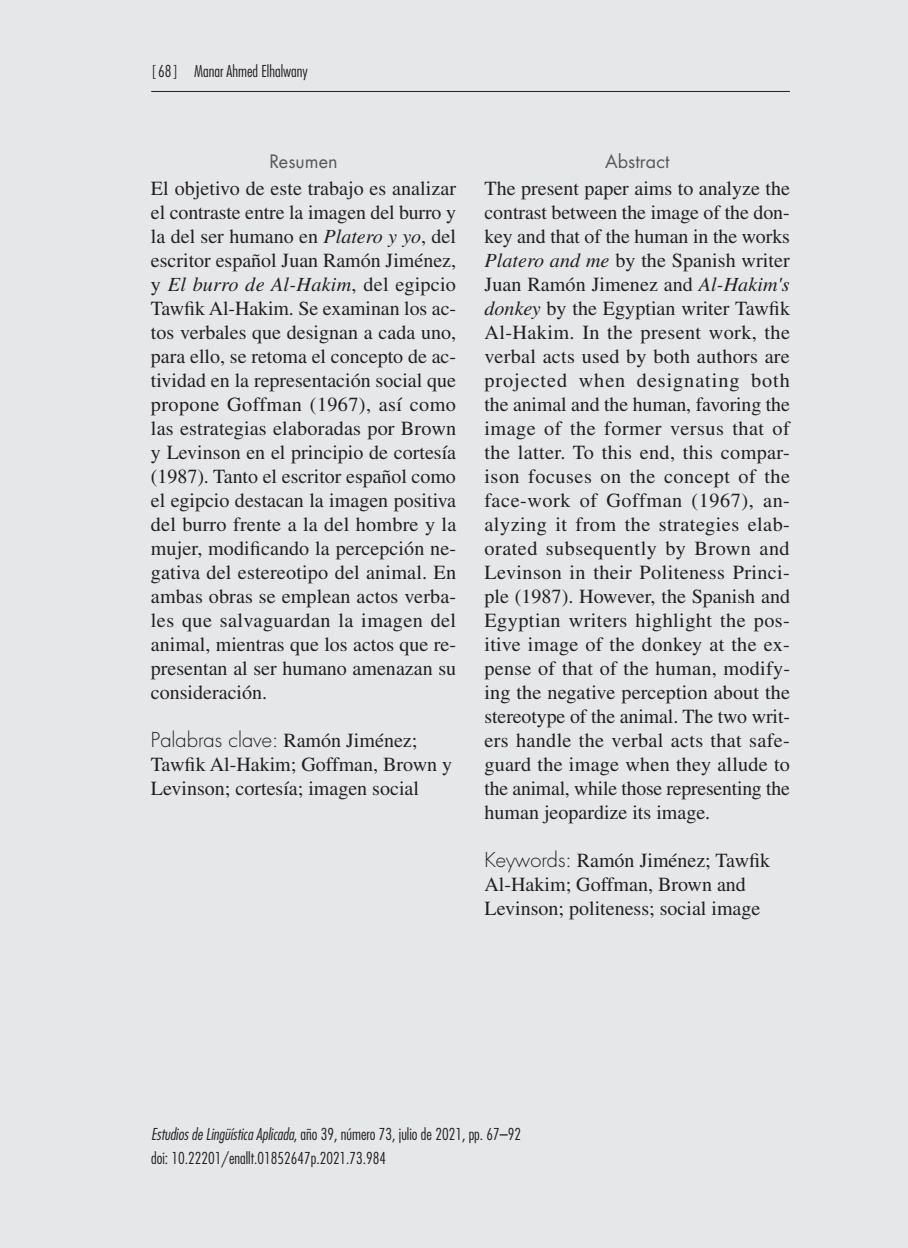
<style>
.page{position:relative;width:908px;height:1248px;background:#fff}
.page>*{position:absolute;margin:0;border:0;box-sizing:border-box;transform-origin:0 0}
.t1{font:20px/24px "Times LT Std";color:#231f20;text-align:justify}
.t2{font:300 20px "Futura Std";color:#231f20}
.t3{font:18px "Futura Std";letter-spacing:.005em;color:#57585a}
.t4{font:300 condensed 16px/24.6px "Futura Std";color:#231f20}
.s1{font-style:italic}
.s2{font-family:"Times LT Std";font-weight:400}
.s3{font-family:"Futura Std";font-weight:300}
</style>
<div class="page">
<div style="left:0;top:0;width:907px;height:1247px;background:#e6e7e9"></div>
<hr style="left:151px;top:91px;width:638px;height:1px;background:#231f20">
<p class="t4" style="left:151px;top:59px;width:158px">[ 68 ] Manar Ahmed Elhalwany</p>
<p class="t3" style="left:269px;top:150px;width:70px">Resumen</p>
<p class="t1" style="left:151px;top:176px;width:307px">El objetivo de este trabajo es analizar el contraste entre la imagen del burro y la del ser humano en <span class="s1">Platero y yo</span>, del escritor español Juan Ramón Jiménez, y <span class="s1">El burro de Al-Hakim</span>, del egipcio Tawfik Al-Hakim. Se examinan los ac&shy;tos verbales que designan a cada uno, para ello, se retoma el concepto de ac&shy;tividad en la representación social que propone Goffman (1967), así como las estrategias elaboradas por Brown y Levinson en el principio de cortesía (1987). Tanto el escritor español como el egipcio destacan la imagen positiva del burro frente a la del hombre y la mujer, modificando la percepción ne&shy;gativa del estereotipo del animal. En ambas obras se emplean actos verba&shy;les que salvaguardan la imagen del animal, mientras que los actos que re&shy;presentan al ser humano amenazan su consideración.</p>
<p class="t2" style="left:151px;top:727px;width:268px">Palabras clave: <span class="s2">Ramón Jiménez;</span></p>
<p class="t1" style="left:151px;top:752px;width:302px">Tawfik Al-Hakim; Goffman, Brown y<br>Levinson; cortesía; imagen social</p>
<p class="t3" style="left:604px;top:150px;width:66px">Abstract</p>
<p class="t1" style="left:484px;top:176px;width:307px">The present paper aims to analyze the contrast between the image of the don&shy;key and that of the human in the works <span class="s1">Platero and me</span> by the Spanish writer Juan Ramón Jimenez and <span class="s1">Al-Hakim's donkey</span> by the Egyptian writer Tawfik Al-Hakim. In the present work, the verbal acts used by both authors are projected when designating both the animal and the human, favoring the image of the former versus that of the latter. To this end, this compar&shy;ison focuses on the concept of the face-work of Goffman (1967), an&shy;alyzing it from the strategies elab&shy;orated subsequently by Brown and Levinson in their Politeness Princi&shy;ple (1987). However, the Spanish and Egyptian writers highlight the pos&shy;itive image of the donkey at the ex&shy;pense of that of the human, modify&shy;ing the negative perception about the stereotype of the animal. The two writ&shy;ers handle the verbal acts that safe&shy;guard the image when they allude to the animal, while those representing the human jeopardize its image.</p>
<p class="t1" style="left:484px;top:848px;width:287px;text-align:left"><span class="s3">Keywords:</span> Ramón Jiménez; Tawfik<br>Al-Hakim; Goffman, Brown and<br>Levinson; politeness; social image</p>
<p class="t4" style="left:151px;top:1121px;width:371px"><span class="s1">Estudios de Lingüística Aplicada</span>, año 39, número 73, julio de 2021, pp. 67–92 doi: 10.22201/enallt.01852647p.2021.73.984</p>
</div>
